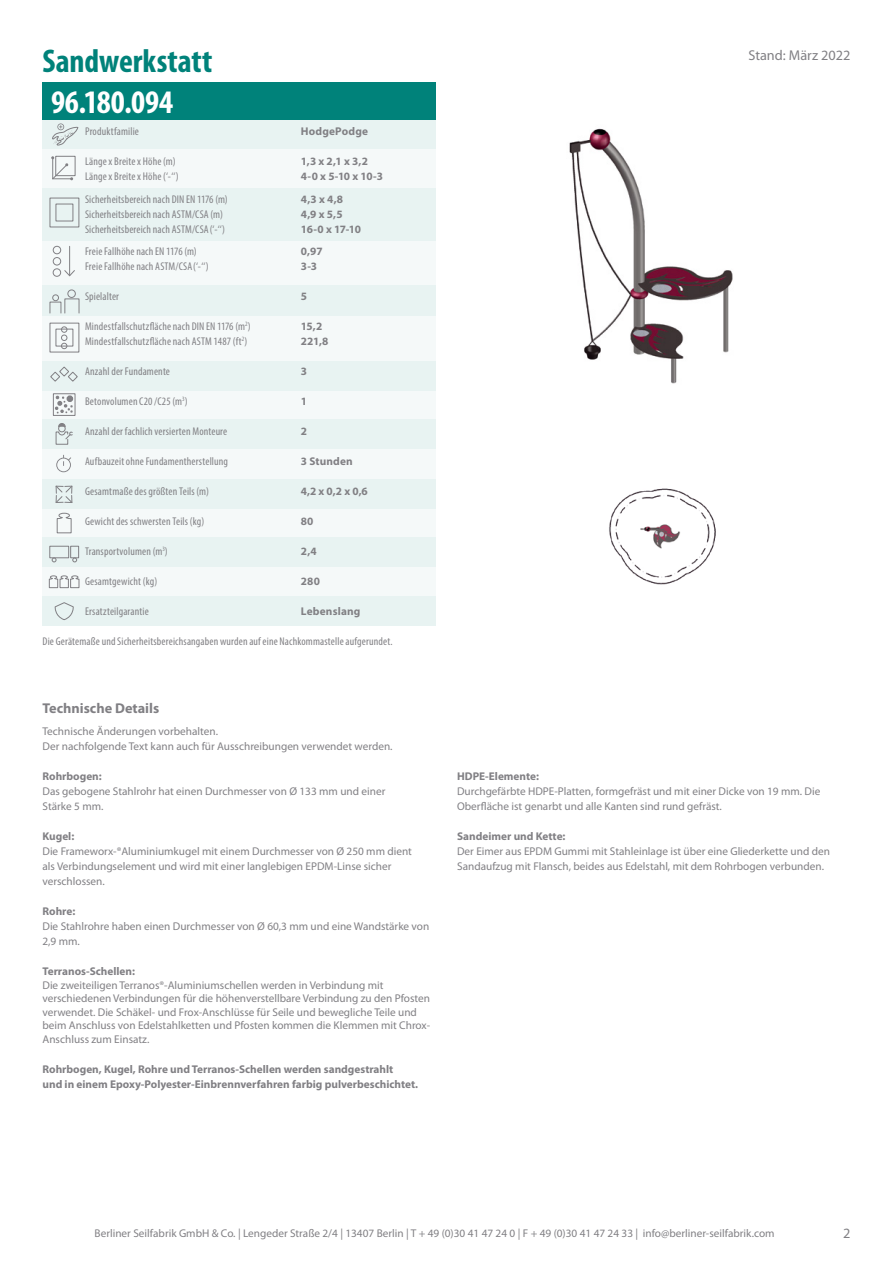
<style>
.page{position:relative;width:893px;height:1263px;background:#fff}
.page>*{position:absolute;margin:0;border:0;box-sizing:border-box;transform-origin:0 0}
.t1{font:700 condensed 33px "Myriad Pro";color:#00827a}
.t2{font:700 condensed 33px "Myriad Pro";letter-spacing:-.005em;color:#fff}
.t3{font:700 14.25px "Myriad Pro";color:#818084}
.t4{font:14.25px "Myriad Pro";color:#818084}
.t5{font:11.25px/15px "Myriad Pro";color:#818084}
.t6{font:condensed 11.25px/15px "Myriad Pro";letter-spacing:.015em;color:#818084}
.t7{font:700 11.25px/15px "Myriad Pro";color:#818084}
</style>
<div class="page">
<img style="left:569px;top:128px;width:164px;height:256px">
<img style="left:609px;top:488px;width:107px;height:97px">
<div style="left:43px;top:120px;width:393px;height:32px;background:#e8f3f2"></div>
<div style="left:43px;top:82px;width:393px;height:38px;background:#00827a"></div>
<div style="left:43px;top:149px;width:393px;height:476px;background:#f5f9f9"></div>
<div style="left:43px;top:286px;width:393px;height:30px;background:#e8f3f2"></div>
<div style="left:43px;top:188px;width:393px;height:53px;background:#e8f3f2"></div>
<div style="left:43px;top:361px;width:393px;height:29px;background:#e8f3f2"></div>
<div style="left:43px;top:420px;width:393px;height:29px;background:#e8f3f2"></div>
<div style="left:43px;top:479px;width:393px;height:29px;background:#e8f3f2"></div>
<div style="left:43px;top:538px;width:393px;height:29px;background:#e8f3f2"></div>
<div style="left:43px;top:596px;width:393px;height:29px;background:#e8f3f2"></div>
<svg style="left:51px;top:156px;width:22px;height:24px"></svg>
<div style="left:50px;top:198px;width:29px;height:29px;border:1px solid #818084"></div>
<div style="left:56px;top:204px;width:17px;height:17px;border:1px solid #818084"></div>
<hr style="left:69px;top:246px;width:1px;height:30px;background:#818084">
<svg style="left:64px;top:269px;width:11px;height:8px"></svg>
<div style="left:53px;top:268px;width:8px;height:9px;border:1px solid #818084;border-radius:50%"></div>
<div style="left:53px;top:257px;width:8px;height:8px;border:1px solid #818084;border-radius:50%"></div>
<div style="left:53px;top:246px;width:8px;height:8px;border:1px solid #818084;border-radius:50%"></div>
<div style="left:50px;top:323px;width:29px;height:29px;border:1px solid #818084"></div>
<div style="left:56px;top:329px;width:17px;height:17px;border:1px solid #818084"></div>
<svg style="left:61px;top:335px;width:6px;height:14px"></svg>
<div style="left:61px;top:326px;width:6px;height:7px;border:1px solid #818084;border-radius:50%"></div>
<div style="left:52px;top:294px;width:7px;height:7px;border:1px solid #818084;border-radius:50%"></div>
<div style="left:50px;top:302px;width:11px;height:11px;border:1px solid #818084"></div>
<div style="left:64px;top:298px;width:15px;height:15px;border:1px solid #818084"></div>
<div style="left:67px;top:290px;width:9px;height:8px;border:1px solid #818084;border-radius:50%"></div>
<svg style="left:52px;top:123px;width:27px;height:23px"></svg>
<div style="left:53px;top:393px;width:22px;height:23px;border:1px solid #818084"></div>
<div style="left:67px;top:395px;width:6px;height:7px;border:4px solid #818084;border-radius:50%"></div>
<svg style="left:55px;top:396px;width:18px;height:17px"></svg>
<svg style="left:56px;top:455px;width:15px;height:17px"></svg>
<svg style="left:50px;top:366px;width:28px;height:16px"></svg>
<svg style="left:55px;top:485px;width:18px;height:18px"></svg>
<div style="left:49px;top:546px;width:20px;height:12px;border:1px solid #818084"></div>
<div style="left:70px;top:546px;width:9px;height:12px;border:1px solid #818084"></div>
<svg style="left:52px;top:558px;width:4px;height:4px"></svg>
<svg style="left:72px;top:558px;width:5px;height:4px"></svg>
<svg style="left:54px;top:602px;width:20px;height:18px"></svg>
<svg style="left:56px;top:512px;width:16px;height:22px"></svg>
<svg style="left:49px;top:575px;width:31px;height:13px"></svg>
<svg style="left:55px;top:423px;width:18px;height:22px"></svg>
<h1 class="t1" style="left:43px;top:40px;width:172px">Sandwerkstatt</h1>
<h1 class="t2" style="left:51px;top:81px;width:124px">96.180.094</h1>
<p class="t6" style="left:85px;top:124px;width:55px">Produktfamilie</p>
<p class="t6" style="left:85px;top:154px;width:95px">Länge x Breite x Höhe (m)<br>Länge x Breite x Höhe (‘-‘‘)</p>
<p class="t6" style="left:85px;top:191px;width:144px">Sicherheitsbereich nach DIN EN 1176 (m)<br>Sicherheitsbereich nach ASTM/CSA (m)<br>Sicherheitsbereich nach ASTM/CSA(‘-‘‘)</p>
<p class="t6" style="left:85px;top:244px;width:125px">Freie Fallhöhe nach EN 1176 (m)<br>Freie Fallhöhe nach ASTM/CSA(‘-‘‘)</p>
<p class="t6" style="left:85px;top:289px;width:36px">Spielalter</p>
<p class="t6" style="left:85px;top:319px;width:167px">Mindestfallschutzfläche nach DIN EN 1176 (m<sup>2</sup>)<br>Mindestfallschutzfläche nach ASTM 1487 (ft<sup>2</sup>)</p>
<p class="t6" style="left:85px;top:364px;width:87px">Anzahl der Fundamente</p>
<p class="t6" style="left:85px;top:394px;width:104px">Betonvolumen C20 /C25 (m<sup>3</sup>)</p>
<p class="t6" style="left:85px;top:424px;width:144px">Anzahl der fachlich versierten Monteure</p>
<p class="t6" style="left:85px;top:454px;width:144px">Aufbauzeit ohne Fundamentherstellung</p>
<p class="t6" style="left:85px;top:484px;width:125px">Gesamtmaße des größten Teils (m)</p>
<p class="t6" style="left:85px;top:514px;width:121px">Gewicht des schwersten Teils (kg)</p>
<p class="t6" style="left:85px;top:544px;width:84px">Transportvolumen (m<sup>3</sup>)</p>
<p class="t6" style="left:85px;top:574px;width:74px">Gesamtgewicht (kg)</p>
<p class="t6" style="left:85px;top:604px;width:65px">Ersatzteilgarantie</p>
<p class="t7" style="left:301px;top:123px;width:69px">HodgePodge</p>
<p class="t7" style="left:301px;top:153px;width:84px">1,3 x 2,1 x 3,2<br>4-0 x 5-10 x 10-3</p>
<p class="t7" style="left:301px;top:191px;width:62px">4,3 x 4,8<br>4,9 x 5,5<br>16-0 x 17-10</p>
<p class="t7" style="left:301px;top:243px;width:23px">0,97<br>3-3</p>
<p class="t7" style="left:301px;top:288px;width:8px">5</p>
<p class="t7" style="left:301px;top:318px;width:29px">15,2<br>221,8</p>
<p class="t7" style="left:301px;top:363px;width:8px">3</p>
<p class="t7" style="left:301px;top:393px;width:8px">1</p>
<p class="t7" style="left:301px;top:423px;width:8px">2</p>
<p class="t7" style="left:301px;top:453px;width:54px">3 Stunden</p>
<p class="t7" style="left:301px;top:483px;width:69px">4,2 x 0,2 x 0,6</p>
<p class="t7" style="left:301px;top:513px;width:14px">80</p>
<p class="t7" style="left:301px;top:543px;width:18px">2,4</p>
<p class="t7" style="left:301px;top:573px;width:21px">280</p>
<p class="t7" style="left:301px;top:603px;width:61px">Lebenslang</p>
<p class="t6" style="left:43px;top:634px;width:352px">Die Gerätemaße und Sicherheitsbereichsangaben wurden auf eine Nachkommastelle aufgerundet.</p>
<p class="t3" style="left:43px;top:698px;width:118px">Technische Details</p>
<p class="t5" style="left:43px;top:724px;width:352px">Technische Änderungen vorbehalten.<br>Der nachfolgende Text kann auch für Ausschreibungen verwendet werden.</p>
<p class="t7" style="left:43px;top:768px;width:61px">Rohrbogen:</p>
<p class="t5" style="left:43px;top:784px;width:344px">Das gebogene Stahlrohr hat einen Durchmesser von Ø 133 mm und einer<br>Stärke 5 mm.</p>
<p class="t7" style="left:43px;top:828px;width:33px">Kugel:</p>
<p class="t5" style="left:43px;top:844px;width:371px">Die Frameworx-®Aluminiumkugel mit einem Durchmesser von Ø 250 mm dient als Verbindungselement und wird mit einer langlebigen EPDM-Linse sicher verschlossen.</p>
<p class="t7" style="left:43px;top:903px;width:34px">Rohre:</p>
<p class="t5" style="left:43px;top:919px;width:388px">Die Stahlrohre haben einen Durchmesser von Ø 60,3 mm und eine Wandstärke von<br>2,9 mm.</p>
<p class="t7" style="left:43px;top:963px;width:94px">Terranos-Schellen:</p>
<p class="t5" style="left:43px;top:978px;width:389px;line-height:13.5px">Die zweiteiligen Terranos®-Aluminiumschellen werden in Verbindung mit verschiedenen Verbindungen für die höhenverstellbare Verbindung zu den Pfosten verwendet. Die Schäkel- und Frox-Anschlüsse für Seile und bewegliche Teile und beim Anschluss von Edelstahlketten und Pfosten kommen die Klemmen mit Chrox-Anschluss zum Einsatz.</p>
<p class="t7" style="left:43px;top:1061px;width:377px">Rohrbogen, Kugel, Rohre und Terranos-Schellen werden sandgestrahlt<br>und in einem Epoxy-Polyester-Einbrennverfahren farbig pulverbeschichtet.</p>
<p class="t4" style="left:748px;top:46px;width:104px">Stand: März 2022</p>
<p class="t7" style="left:457px;top:768px;width:83px">HDPE-Elemente:</p>
<p class="t5" style="left:457px;top:784px;width:365px">Durchgefärbte HDPE-Platten, formgefräst und mit einer Dicke von 19 mm. Die<br>Oberfläche ist genarbt und alle Kanten sind rund gefräst.</p>
<p class="t7" style="left:457px;top:828px;width:110px">Sandeimer und Kette:</p>
<p class="t5" style="left:457px;top:844px;width:374px">Der Eimer aus EPDM Gummi mit Stahleinlage ist über eine Gliederkette und den<br>Sandaufzug mit Flansch, beides aus Edelstahl, mit dem Rohrbogen verbunden.</p>
<p class="t5" style="left:95px;top:1226px;width:681px">Berliner Seilfabrik GmbH &amp; Co. | Lengeder Straße 2/4 | 13407 Berlin | T + 49 (0)30 41 47 24 0 | F + 49 (0)30 41 47 24 33 | info@berliner-seilfabrik.com</p>
<p class="t4" style="left:843px;top:1224px;width:9px">2</p>
</div>
